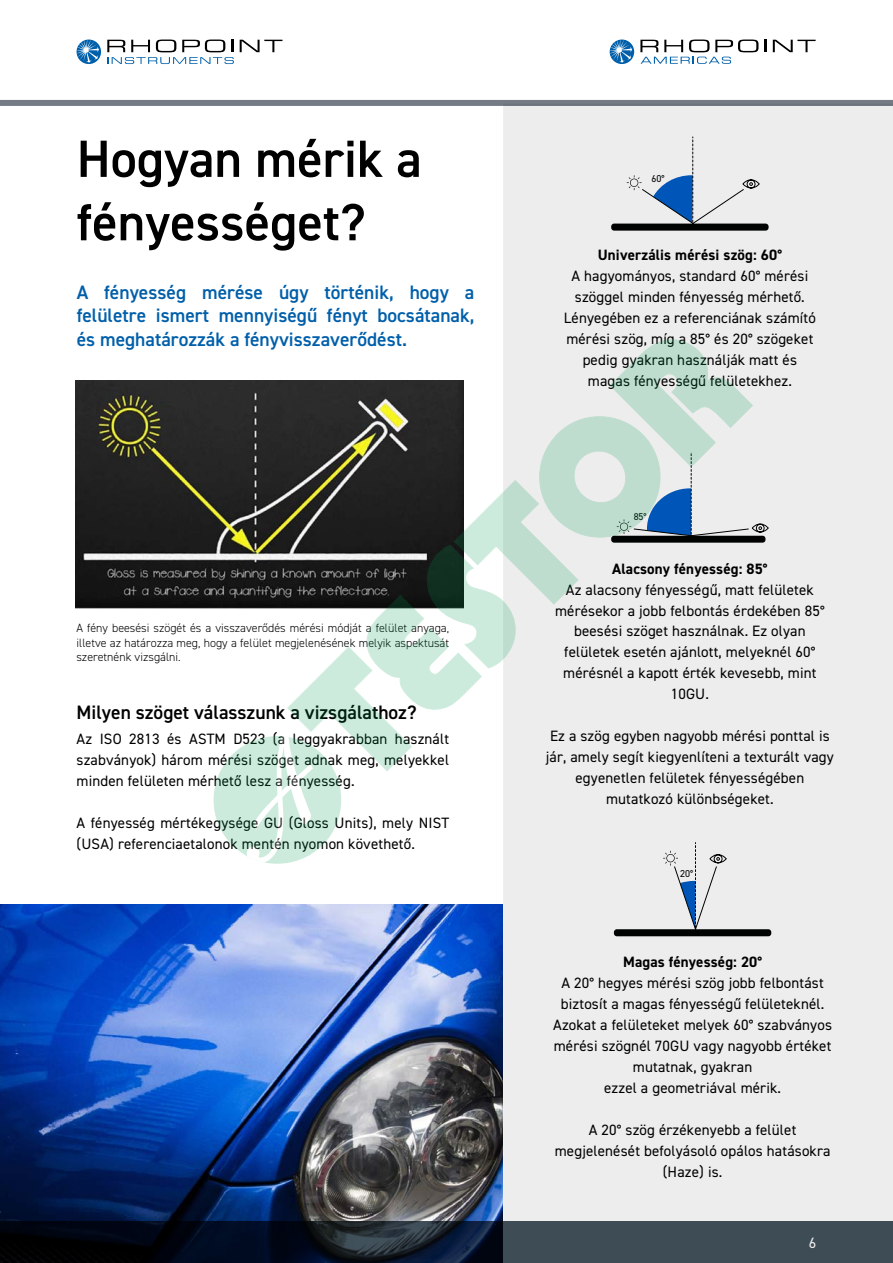
<style>
.page{position:relative;width:893px;height:1263px;background:#fff}
.page>*{position:absolute;margin:0;border:0;box-sizing:border-box;transform-origin:0 0}
.t1{font:600 52.5px/63.4px "DIN2014";color:#000}
.t2{font:600 19.5px/23.4px "DIN2014";color:#005faa;text-align:justify}
.t3{font:600 19.5px "DIN2014";color:#000}
.t4{font:15px/21px "DIN2014";letter-spacing:.01em;color:#000;text-align:center}
.t5{font:700 15px "DIN2014";letter-spacing:.01em;color:#000}
.t6{font:15px "DIN2014";color:#fff}
.t7{font:300 12px/14.4px "DIN2014";color:#000;text-align:justify}
.t8{font:10.05px "DIN2014";color:#010202}
.t9{font:9.9px "DIN2014";color:#010202}
</style>
<div class="page">
<div style="left:0;top:100px;width:893px;height:6px;background:#747b84"></div>
<svg style="left:240px;top:40px;width:42px;height:12px"></svg>
<svg style="left:107px;top:40px;width:127px;height:24px"></svg>
<svg style="left:77px;top:40px;width:24px;height:24px"></svg>
<svg style="left:77px;top:40px;width:22px;height:23px"></svg>
<svg style="left:764px;top:40px;width:2px;height:12px"></svg>
<svg style="left:773px;top:40px;width:43px;height:12px"></svg>
<svg style="left:610px;top:40px;width:24px;height:24px"></svg>
<svg style="left:610px;top:40px;width:22px;height:23px"></svg>
<svg style="left:640px;top:40px;width:118px;height:24px"></svg>
<img style="left:0;top:904px;width:503px;height:317px">
<svg style="left:0;top:1221px;width:503px;height:42px;background:#09101e"></svg>
<div style="left:503px;top:106px;width:390px;height:1157px;background:#ededed"></div>
<div style="left:614px;top:929px;width:157px;height:7px;background:#010202;border-radius:3px"></div>
<svg style="left:663px;top:842px;width:64px;height:88px;background:#d0d6dc"></svg>
<div style="left:611px;top:224px;width:158px;height:7px;background:#010202;border-radius:3px"></div>
<svg style="left:627px;top:137px;width:133px;height:87px;background:#cfd7e1"></svg>
<div style="left:611px;top:536px;width:154px;height:7px;background:#010202;border-radius:3px"></div>
<svg style="left:759px;top:454px;width:10px;height:83px"></svg>
<img style="left:76px;top:381px;width:208px;height:228px">
<svg style="left:284px;top:318px;width:475px;height:475px"></svg>
<svg style="left:213px;top:709px;width:155px;height:155px"></svg>
<h1 class="t1" style="left:77px;top:127px;width:347px">Hogyan mérik a fényességet?</h1>
<h2 class="t2" style="left:77px;top:280px;width:399px">A fényesség mérése úgy történik, hogy a felületre ismert mennyiségű fényt bocsátanak, és meghatározzák a fényvisszaverődést.</h2>
<p class="t7" style="left:76px;top:621px;width:374px">A fény beesési szögét és a visszaverődés mérési módját a felület anyaga, illetve az határozza meg, hogy a felület megjelenésének melyik aspektusát szeretnénk vizsgálni.</p>
<h2 class="t3" style="left:77px;top:701px;width:341px">Milyen szöget válasszunk a vizsgálathoz?</h2>
<p class="t4" style="left:77px;top:729px;width:374px;text-align:justify">Az ISO 2813 és ASTM D523 (a leggyakrabban használt szabványok) három mérési szöget adnak meg, melyekkel minden felületen mérhető lesz a fényesség.</p>
<p class="t4" style="left:77px;top:813px;width:374px;text-align:left">A fényesség mértékegysége GU (Gloss Units), mely NIST (USA) referenciaetalonok mentén nyomon követhető.</p>
<p class="t8" style="left:651px;top:173px;width:15px">60°</p>
<p class="t5" style="left:598px;top:246px;width:186px">Univerzális mérési szög: 60°</p>
<p class="t4" style="left:564px;top:265px;width:253px">A hagyományos, standard 60° mérési szöggel minden fényesség mérhető.<br>Lényegében ez a referenciának számító mérési szög, míg a 85° és 20° szögeket pedig gyakran használják matt és magas fényességű felületekhez.</p>
<p class="t9" style="left:634px;top:511px;width:14px">85°</p>
<p class="t5" style="left:612px;top:560px;width:157px">Alacsony fényesség: 85°</p>
<p class="t4" style="left:555px;top:579px;width:271px">Az alacsony fényességű, matt felületek mérésekor a jobb felbontás érdekében 85° beesési szöget használnak. Ez olyan felületek esetén ajánlott, melyeknél 60° mérésnél a kapott érték kevesebb, mint 10GU.</p>
<p class="t4" style="left:546px;top:725px;width:289px">Ez a szög egyben nagyobb mérési ponttal is jár, amely segít kiegyenlíteni a texturált vagy egyenetlen felületek fényességében mutatkozó különbségeket.</p>
<p class="t8" style="left:680px;top:868px;width:15px">20°</p>
<p class="t5" style="left:623px;top:953px;width:141px">Magas fényesség: 20°</p>
<p class="t4" style="left:553px;top:972px;width:280px">A 20° hegyes mérési szög jobb felbontást biztosít a magas fényességű felületeknél.<br>Azokat a felületeket melyek 60° szabványos mérési szögnél 70GU vagy nagyobb értéket mutatnak, gyakran<br>ezzel a geometriával mérik.</p>
<p class="t4" style="left:555px;top:1119px;width:277px">A 20° szög érzékenyebb a felület megjelenését befolyásoló opálos hatásokra (Haze) is.</p>
<p class="t6" style="left:809px;top:1233px;width:9px">6</p>
</div>
